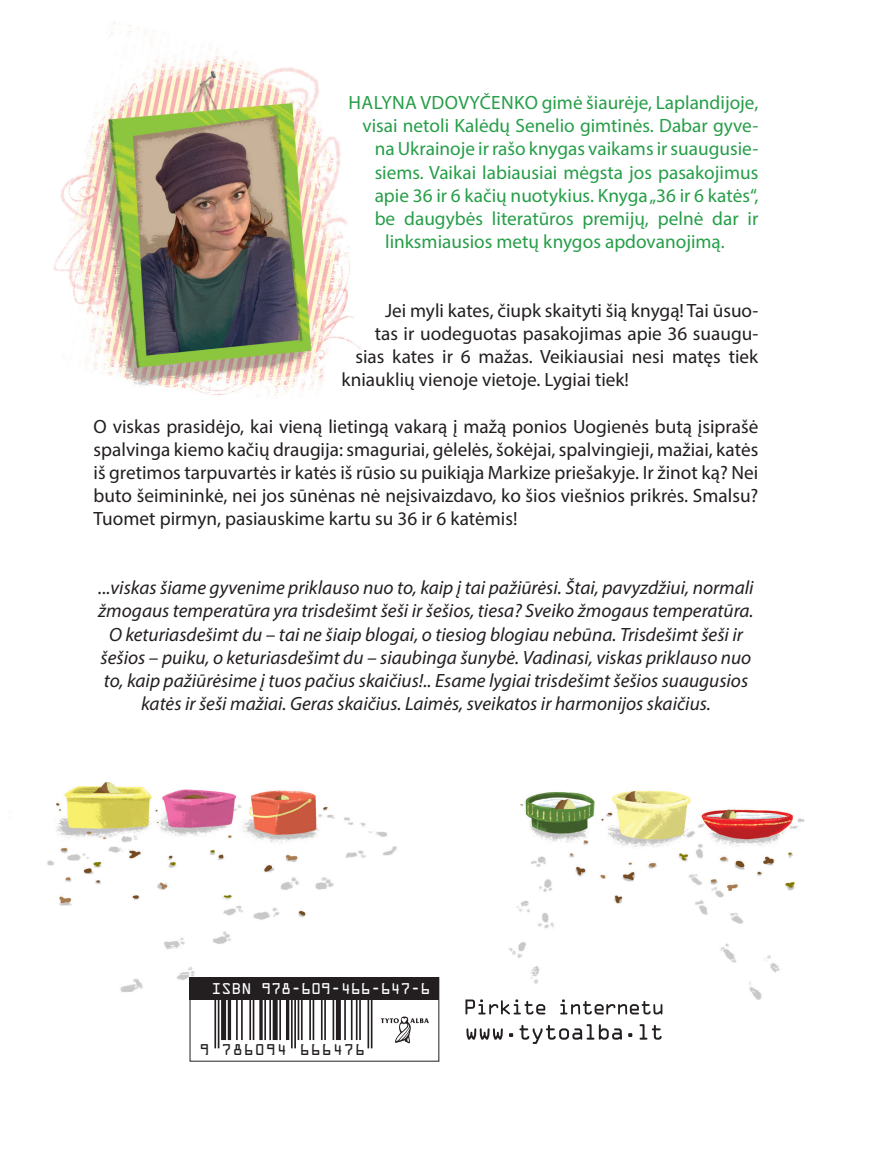
<style>
.page{position:relative;width:873px;height:1150px;background:#fff}
.page>*{position:absolute;margin:0;border:0;box-sizing:border-box;transform-origin:0 0}
.tekstas{font:19.25px/23.1px "Myriad Pro";color:#231f20;text-align:justify}
.tekstas-2{font:italic 19.25px/23.1px "Myriad Pro";color:#231f20;text-align:center}
.tekstas-3{font:19.25px "Myriad Pro";color:#269e48}
.t1{font:14px "OCRA Std";letter-spacing:-.01em;color:#fff}
.t2{font:14px "OCRA Std";letter-spacing:.07em;color:#231f20}
</style>
<div class="page">
<img style="left:9px;top:782px;width:796px;height:242px">
<div style="left:190px;top:978px;width:248px;height:83px;background:#fff"></div>
<div style="left:189px;top:977px;width:250px;height:23px;background:#231f20"></div>
<svg style="left:380px;top:1016px;width:49px;height:28px"></svg>
<hr style="left:218px;top:999px;width:1px;height:49px;background:#231f20">
<hr style="left:214px;top:999px;width:2px;height:49px;background:#231f20">
<div style="left:221px;top:999px;width:5px;height:41px;background:#231f20"></div>
<hr style="left:228px;top:999px;width:3px;height:41px;background:#231f20">
<hr style="left:253px;top:999px;width:1px;height:41px;background:#231f20">
<hr style="left:249px;top:999px;width:2px;height:41px;background:#231f20">
<hr style="left:241px;top:999px;width:2px;height:41px;background:#231f20">
<hr style="left:236px;top:999px;width:2px;height:41px;background:#231f20">
<hr style="left:259px;top:999px;width:3px;height:41px;background:#231f20">
<hr style="left:269px;top:999px;width:2px;height:41px;background:#231f20">
<hr style="left:264px;top:999px;width:2px;height:41px;background:#231f20">
<div style="left:272px;top:999px;width:5px;height:41px;background:#231f20"></div>
<hr style="left:279px;top:999px;width:2px;height:41px;background:#231f20">
<hr style="left:286px;top:999px;width:3px;height:41px;background:#231f20">
<hr style="left:332px;top:999px;width:2px;height:41px;background:#231f20">
<hr style="left:324px;top:999px;width:2px;height:41px;background:#231f20">
<hr style="left:321px;top:999px;width:1px;height:41px;background:#231f20">
<hr style="left:312px;top:999px;width:2px;height:41px;background:#231f20">
<hr style="left:309px;top:999px;width:2px;height:41px;background:#231f20">
<hr style="left:301px;top:999px;width:1px;height:41px;background:#231f20">
<hr style="left:297px;top:999px;width:2px;height:41px;background:#231f20">
<hr style="left:294px;top:999px;width:2px;height:49px;background:#231f20">
<hr style="left:291px;top:999px;width:1px;height:49px;background:#231f20">
<div style="left:336px;top:999px;width:5px;height:41px;background:#231f20"></div>
<hr style="left:371px;top:999px;width:1px;height:49px;background:#231f20">
<hr style="left:367px;top:999px;width:2px;height:49px;background:#231f20">
<hr style="left:359px;top:999px;width:2px;height:41px;background:#231f20">
<hr style="left:356px;top:999px;width:1px;height:41px;background:#231f20">
<hr style="left:351px;top:999px;width:1px;height:41px;background:#231f20">
<hr style="left:344px;top:999px;width:2px;height:41px;background:#231f20">
<svg style="left:466px;top:1024px;width:195px;height:20px"></svg>
<svg style="left:465px;top:999px;width:197px;height:15px"></svg>
<img style="left:54px;top:22px;width:307px;height:375px">
<p class="tekstas-3" style="left:348px;top:91px;width:411px">HALYNA VDOVYČENKO gimė šiaurėje, Laplandijoje,</p>
<p class="tekstas-3" style="left:362px;top:114px;width:397px">visai netoli Kalėdų Senelio gimtinės. Dabar gyve-</p>
<p class="tekstas-3" style="left:374px;top:137px;width:385px">na Ukrainoje ir rašo knygas vaikams ir suaugusie-</p>
<p class="tekstas-3" style="left:374px;top:160px;width:385px">siems. Vaikai labiausiai mėgsta jos pasakojimus</p>
<p class="tekstas-3" style="left:374px;top:183px;width:385px">apie 36 ir 6 kačių nuotykius. Knyga „36 ir 6 katės“,</p>
<p class="tekstas-3" style="left:374px;top:206px;width:385px">be daugybės literatūros premijų, pelnė dar ir</p>
<p class="tekstas-3" style="left:385px;top:229px;width:341px">linksmiausios metų knygos apdovanojimą.</p>
<p class="tekstas" style="left:385px;top:299px;width:374px">Jei myli kates, čiupk skaityti šią knygą! Tai ūsuo-</p>
<p class="tekstas" style="left:374px;top:322px;width:385px">tas ir uodeguotas pasakojimas apie 36 suaugu-</p>
<p class="tekstas" style="left:355px;top:345px;width:404px">sias kates ir 6 mažas. Veikiausiai nesi matęs tiek</p>
<p class="tekstas" style="left:341px;top:368px;width:289px">kniauklių vienoje vietoje. Lygiai tiek!</p>
<p class="tekstas" style="left:94px;top:414px;width:666px">O viskas prasidėjo, kai vieną lietingą vakarą į mažą ponios Uogienės butą įsiprašė spalvinga kiemo kačių draugija: smaguriai, gėlelės, šokėjai, spalvingieji, mažiai, katės iš gretimos tarpuvartės ir katės iš rūsio su puikiąja Markize priešakyje. Ir žinot ką? Nei buto šeimininkė, nei jos sūnėnas nė neįsivaizdavo, ko šios viešnios prikrės. Smalsu?<br>Tuomet pirmyn, pasiauskime kartu su 36 ir 6 katėmis!</p>
<p class="tekstas-2" style="left:98px;top:576px;width:656px">...viskas šiame gyvenime priklauso nuo to, kaip į tai pažiūrėsi. Štai, pavyzdžiui, normali žmogaus temperatūra yra trisdešimt šeši ir šešios, tiesa? Sveiko žmogaus temperatūra.<br>O keturiasdešimt du – tai ne šiaip blogai, o tiesiog blogiau nebūna. Trisdešimt šeši ir šešios – puiku, o keturiasdešimt du – siaubinga šunybė. Vadinasi, viskas priklauso nuo to, kaip pažiūrėsime į tuos pačius skaičius!.. Esame lygiai trisdešimt šešios suaugusios katės ir šeši mažiai. Geras skaičius. Laimės, sveikatos ir harmonijos skaičius.</p>
<p class="t1" style="left:211px;top:983px;width:220px">ISBN 978-609-466-647-6</p>
<p class="t2" style="left:199px;top:1043px;width:167px">9 786094 666476</p>
</div>
